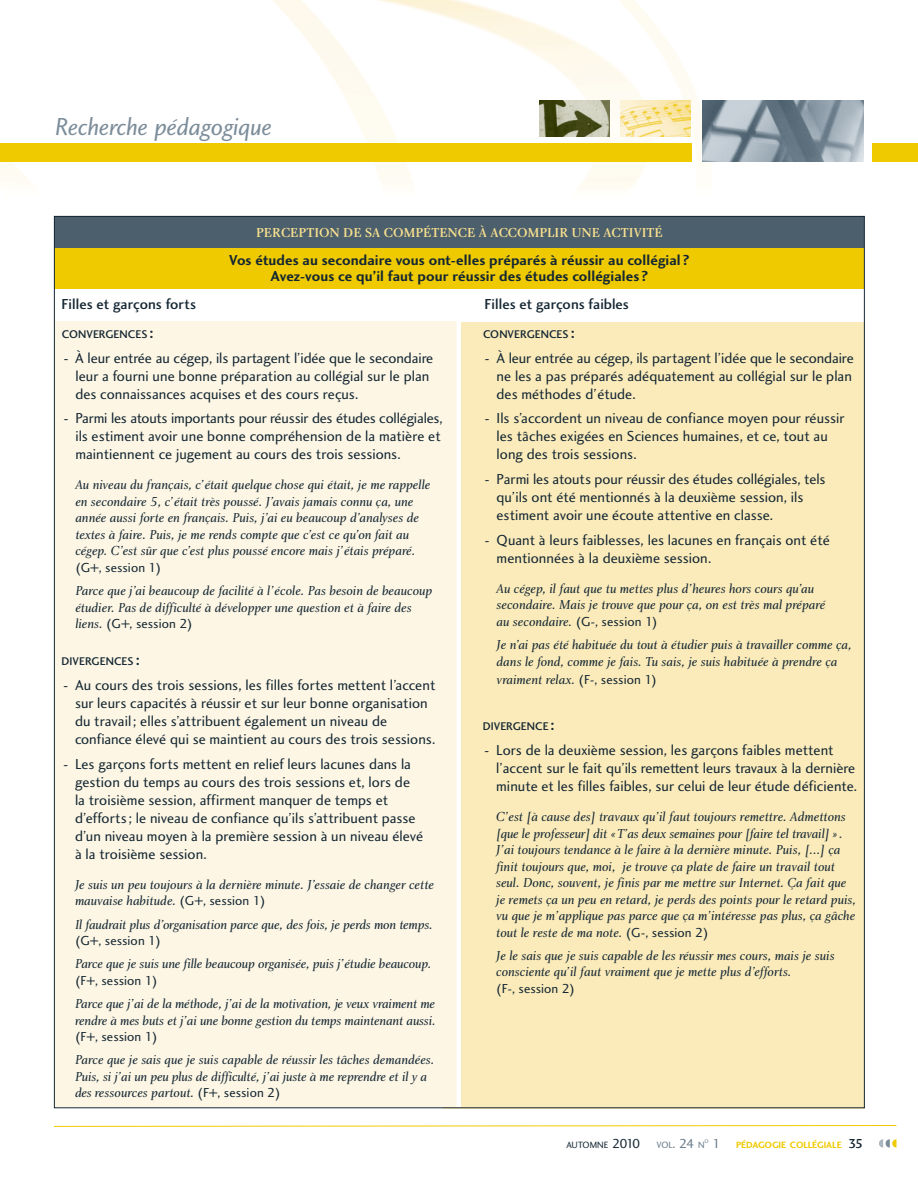
<style>
.page{position:relative;width:918px;height:1188px;background:#fff}
.page>*{position:absolute;margin:0;border:0;box-sizing:border-box;transform-origin:0 0}
.t1{font:25.5px "Charlotte Sans Book Italic Plain";letter-spacing:-.01em;color:#7c8d9a}
.t2{font:15px/18px "Charlotte Sans Book Plain";color:#142733}
.t3{font:15px/16.5px "Charlotte Sans Bold Plain";letter-spacing:.005em;color:#142733;text-align:center}
.t4{font:15px "Charlotte Sans Medium Plain";color:#142733}
.t5{font:13.5px/16.5px "Charlotte Book Italic Plain";color:#142733}
.t6{font:13.5px "Charlotte Sans Book Plain";letter-spacing:.005em;color:#142733}
.t7{font:13.5px "Charlotte Medium Plain";color:#f8e08f}
.t8{font:11.55px "Charlotte Sans Medium Plain";letter-spacing:.01em;color:#142733}
.t9{font:9.45px "Charlotte Sans Bold Plain";color:#f0ca00}
.t10{font:9.45px "Charlotte Sans Book Plain";color:#142733}
.t11{font:5.55px "Charlotte Sans Book Plain";color:#687a88}
.s1{font-size:16.5px}
.s2{font-family:"Charlotte Book Italic Plain"}
.s3{font-family:"Charlotte Sans Book Plain"}
.s4{font-size:13.5px}
.s5{color:#687a88}
.s6{font-size:13.5px;color:#687a88}
.s7{font-family:"Charlotte Sans Book Plain";font-size:13.5px;color:#687a88}
.s8{font-family:"Charlotte Sans Medium Plain";font-size:13.5px;color:#142733}
</style>
<div class="page">
<img style="left:0;top:0;width:918px;height:190px">
<img style="left:702px;top:101px;width:162px;height:61px">
<img style="left:540px;top:101px;width:70px;height:36px">
<img style="left:620px;top:101px;width:71px;height:36px">
<div style="left:54px;top:233px;width:810px;height:55px;background:#f0ca00"></div>
<div style="left:443px;top:322px;width:421px;height:786px;background:#fbebba"></div>
<div style="left:54px;top:322px;width:406px;height:785px;background:#fdf6e4"></div>
<hr style="left:457px;top:293px;width:4px;height:814px;background:#fff">
<div style="left:54px;top:216px;width:810px;height:32px;background:#4c5f6c"></div>
<svg style="left:879px;top:1139px;width:17px;height:9px"></svg>
<svg style="left:54px;top:1125px;width:843px;height:2px;background:#f7e37f"></svg>
<div style="left:872px;top:144px;width:46px;height:18px;background:#f0ca00"></div>
<div style="left:0;top:144px;width:691px;height:18px;background:#f0ca00"></div>
<h1 class="t1" style="left:55px;top:116px;width:218px">Recherche pédagogique</h1>
<p class="t7" style="left:256px;top:227px;width:408px">PERCEPTION DE SA COMPÉTENCE À ACCOMPLIR UNE ACTIVITÉ</p>
<p class="t3" style="left:229px;top:253px;width:462px">Vos études au secondaire vous ont-elles préparés à réussir au collégial ?<br>Avez-vous ce qu’il faut pour réussir des études collégiales ?</p>
<p class="t4" style="left:62px;top:298px;width:136px">Filles et garçons forts</p>
<p class="t4" style="left:484px;top:298px;width:146px">Filles et garçons faibles</p>
<p class="t8" style="left:62px;top:329px;width:93px">CONVERGENCES <span class="s1">:</span></p>
<p class="t2" style="left:75px;top:350px;width:359px;text-indent:-12px">- À leur entrée au cégep, ils partagent l’idée que le secondaire leur a fourni une bonne préparation au collégial sur le plan des connaissances acquises et des cours reçus.</p>
<p class="t2" style="left:75px;top:411px;width:369px;text-indent:-12px">- Parmi les atouts importants pour réussir des études collégiales, ils estiment avoir une bonne compréhension de la matière et maintiennent ce jugement au cours des trois sessions.</p>
<p class="t5" style="left:75px;top:478px;width:357px">Au niveau du français, c’était quelque chose qui était, je me rappelle en secondaire 5, c’était très poussé. J’avais jamais connu ça, une année aussi forte en français. Puis, j’ai eu beaucoup d’analyses de textes à faire. Puis, je me rends compte que c’est ce qu’on fait au cégep. C’est sûr que c’est plus poussé encore mais j’étais préparé.</p>
<p class="t6" style="left:75px;top:562px;width:87px">(G+, session 1)</p>
<p class="t5" style="left:75px;top:584px;width:359px">Parce que j’ai beaucoup de facilité à l’école. Pas besoin de beaucoup étudier. Pas de difficulté à développer une question et à faire des</p>
<p class="t6" style="left:75px;top:618px;width:119px"><span class="s2">liens.</span> (G+, session 2)</p>
<p class="t8" style="left:62px;top:657px;width:80px">DIVERGENCES <span class="s1">:</span></p>
<p class="t2" style="left:75px;top:678px;width:362px;text-indent:-12px">- Au cours des trois sessions, les filles fortes mettent l’accent sur leurs capacités à réussir et sur leur bonne organisation du travail ; elles s’attribuent également un niveau de confiance élevé qui se maintient au cours des trois sessions.</p>
<p class="t2" style="left:75px;top:756px;width:350px;text-indent:-12px">- Les garçons forts mettent en relief leurs lacunes dans la gestion du temps au cours des trois sessions et, lors de la troisième session, affirment manquer de temps et d’efforts ; le niveau de confiance qu’ils s’attribuent passe d’un niveau moyen à la première session à un niveau élevé à la troisième session.</p>
<p class="t5" style="left:75px;top:877px;width:360px">Je suis un peu toujours à la dernière minute. J’essaie de changer cette mauvaise habitude. <span class="s3">(G+, session 1)</span></p>
<p class="t5" style="left:75px;top:917px;width:359px">Il faudrait plus d’organisation parce que, des fois, je perds mon temps.</p>
<p class="t6" style="left:75px;top:935px;width:87px">(G+, session 1)</p>
<p class="t5" style="left:75px;top:957px;width:358px">Parce que je suis une fille beaucoup organisée, puis j’étudie beaucoup.</p>
<p class="t6" style="left:75px;top:975px;width:84px">(F+, session 1)</p>
<p class="t5" style="left:75px;top:997px;width:362px">Parce que j’ai de la méthode, j’ai de la motivation, je veux vraiment me rendre à mes buts et j’ai une bonne gestion du temps maintenant aussi.</p>
<p class="t6" style="left:75px;top:1031px;width:84px">(F+, session 1)</p>
<p class="t5" style="left:75px;top:1053px;width:361px">Parce que je sais que je suis capable de réussir les tâches demandées.<br>Puis, si j’ai un peu plus de difficulté, j’ai juste à me reprendre et il y a des ressources partout. <span class="s3">(F+, session 2)</span></p>
<p class="t8" style="left:483px;top:329px;width:93px">CONVERGENCES <span class="s1">:</span></p>
<p class="t2" style="left:497px;top:350px;width:359px;text-indent:-12px">- À leur entrée au cégep, ils partagent l’idée que le secondaire ne les a pas préparés adéquatement au collégial sur le plan des méthodes d’étude.</p>
<p class="t2" style="left:497px;top:411px;width:349px;text-indent:-12px">- Ils s’accordent un niveau de confiance moyen pour réussir les tâches exigées en Sciences humaines, et ce, tout au long des trois sessions.</p>
<p class="t2" style="left:497px;top:471px;width:330px;text-indent:-12px">- Parmi les atouts pour réussir des études collégiales, tels qu’ils ont été mentionnés à la deuxième session, ils estiment avoir une écoute attentive en classe.</p>
<p class="t2" style="left:497px;top:532px;width:335px;text-indent:-12px">- Quant à leurs faiblesses, les lacunes en français ont été mentionnées à la deuxième session.</p>
<p class="t5" style="left:497px;top:581px;width:330px">Au cégep, il faut que tu mettes plus d’heures hors cours qu’au secondaire. Mais je trouve que pour ça, on est très mal préparé au secondaire. <span class="s3">(G-, session 1)</span></p>
<p class="t5" style="left:497px;top:638px;width:357px">Je n’ai pas été habituée du tout à étudier puis à travailler comme ça, dans le fond, comme je fais. Tu sais, je suis habituée à prendre ça</p>
<p class="t5" style="left:497px;top:672px;width:162px">vraiment relax. <span class="s3">(F-, session 1)</span></p>
<p class="t8" style="left:483px;top:722px;width:74px">DIVERGENCE <span class="s1">:</span></p>
<p class="t2" style="left:496px;top:743px;width:363px;text-indent:-12px">- Lors de la deuxième session, les garçons faibles mettent l’accent sur le fait qu’ils remettent leurs travaux à la dernière minute et les filles faibles, sur celui de leur étude déficiente.</p>
<p class="t5" style="left:496px;top:810px;width:361px">C’est [à cause des] travaux qu’il faut toujours remettre. Admettons [que le professeur] dit « T’as deux semaines pour [faire tel travail] » .<br>J’ai toujours tendance à le faire à la dernière minute. Puis, [...] ça finit toujours que, moi, je trouve ça plate de faire un travail tout seul. Donc, souvent, je finis par me mettre sur Internet. Ça fait que je remets ça un peu en retard, je perds des points pour le retard puis, vu que je m’applique pas parce que ça m’intéresse pas plus, ça gâche tout le reste de ma note. <span class="s3">(G-, session 2)</span></p>
<p class="t5" style="left:496px;top:948px;width:340px">Je le sais que je suis capable de les réussir mes cours, mais je suis consciente qu’il faut vraiment que je mette plus d’efforts.</p>
<p class="t6" style="left:496px;top:983px;width:80px">(F-, session 2)</p>
<p class="t10" style="left:567px;top:1141px;width:139px">AUTOMNE <span class="s4">2010</span> <span class="s5">VOL</span><span class="s6">. 24</span> <span class="s5">N</span></p>
<p class="t11" style="left:705px;top:1139px;width:6px">O</p>
<p class="t9" style="left:712px;top:1141px;width:153px"><span class="s7">1</span> PÉDAGOGIE COLLÉGIALE <span class="s8">35</span></p>
</div>
